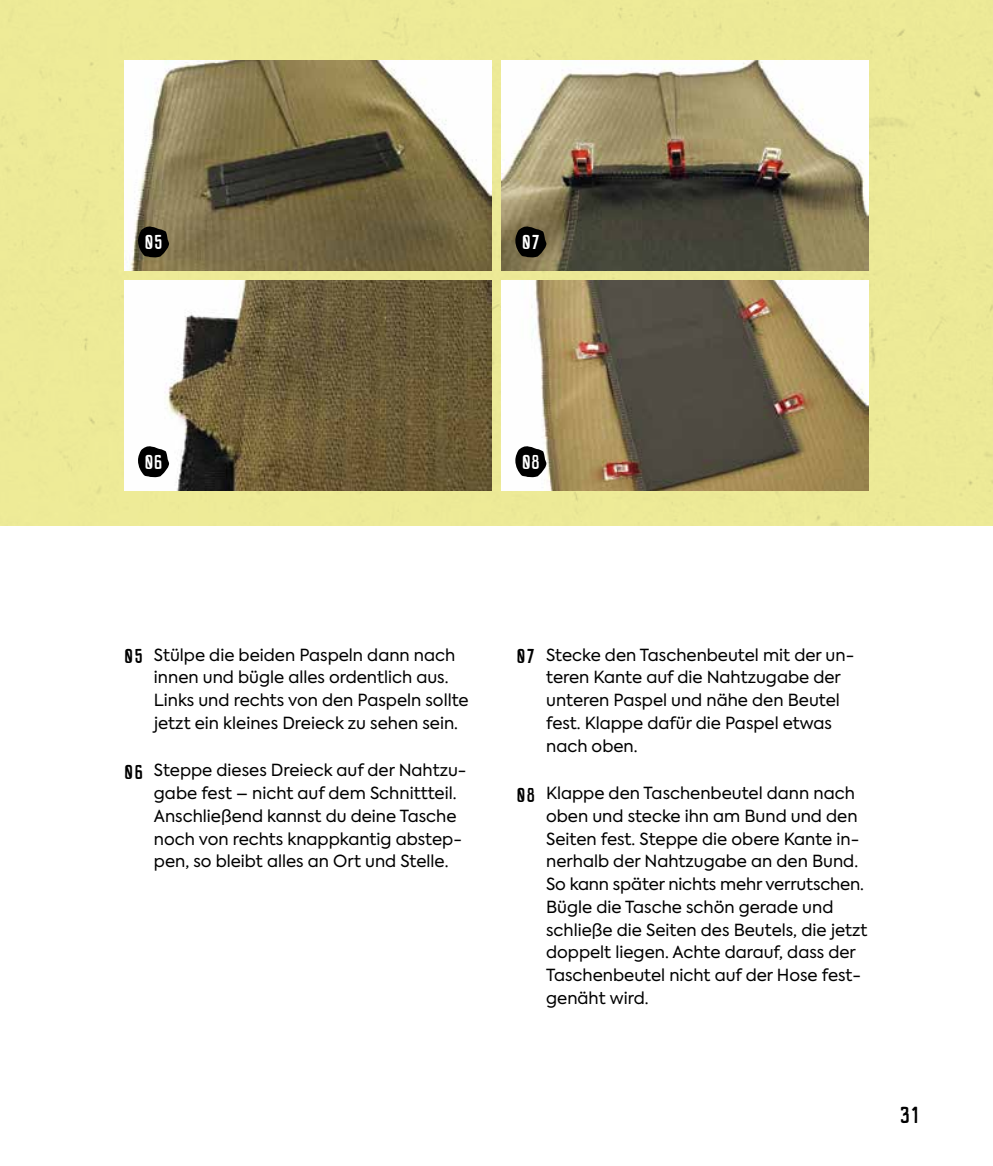
<style>
.page{position:relative;width:993px;height:1166px;background:#fff}
.page>*{position:absolute;margin:0;border:0;box-sizing:border-box;transform-origin:0 0}
.t1{font:26.25px "Mightype Sans";color:#000}
.t2{font:22.75px "Mightype Sans";letter-spacing:.02em;color:#fff}
.t3{font:16.62px/22.8px "Axiforma";color:#000}
.s1{font-family:"Mightype Sans";font-size:22.75px}
</style>
<div class="page">
<div style="left:0;top:0;width:992px;height:526px;background:#edea97"></div>
<img style="left:124px;top:280px;width:367px;height:210px">
<svg style="left:138px;top:445px;width:31px;height:32px"></svg>
<img style="left:501px;top:280px;width:367px;height:210px">
<svg style="left:515px;top:445px;width:31px;height:32px"></svg>
<img style="left:124px;top:60px;width:367px;height:210px">
<svg style="left:138px;top:225px;width:31px;height:32px"></svg>
<img style="left:501px;top:60px;width:367px;height:210px">
<svg style="left:515px;top:225px;width:31px;height:32px"></svg>
<h2 class="t2" style="left:144px;top:231px;width:20px">05</h2>
<h2 class="t2" style="left:521px;top:231px;width:20px">07</h2>
<h2 class="t2" style="left:144px;top:450px;width:20px">06</h2>
<h2 class="t2" style="left:521px;top:450px;width:20px">08</h2>
<p class="t3" style="left:154px;top:643px;width:316px;text-indent:-30px"><span class="s1">05</span> Stülpe die beiden Paspeln dann nach innen und bügle alles ordentlich aus.<br>Links und rechts von den Paspeln sollte jetzt ein kleines Dreieck zu sehen sein.</p>
<p class="t3" style="left:154px;top:759px;width:314px;text-indent:-30px"><span class="s1">06</span> Steppe dieses Dreieck auf der Nahtzu&shy;gabe fest – nicht auf dem Schnittteil.<br>Anschließend kannst du deine Tasche noch von rechts knappkantig abstep&shy;pen, so bleibt alles an Ort und Stelle.</p>
<p class="t3" style="left:546px;top:643px;width:309px;text-indent:-30px"><span class="s1">07</span> Stecke den Taschenbeutel mit der un&shy;teren Kante auf die Nahtzugabe der unteren Paspel und nähe den Beutel fest. Klappe dafür die Paspel etwas nach oben.</p>
<p class="t3" style="left:546px;top:782px;width:323px;text-indent:-30px"><span class="s1">08</span> Klappe den Taschenbeutel dann nach oben und stecke ihn am Bund und den Seiten fest. Steppe die obere Kante in&shy;nerhalb der Nahtzugabe an den Bund.<br>So kann später nichts mehr verrutschen.<br>Bügle die Tasche schön gerade und schließe die Seiten des Beutels, die jetzt doppelt liegen. Achte darauf, dass der Taschenbeutel nicht auf der Hose fest&shy;genäht wird.</p>
<h1 class="t1" style="left:899px;top:1102px;width:20px">31</h1>
</div>
